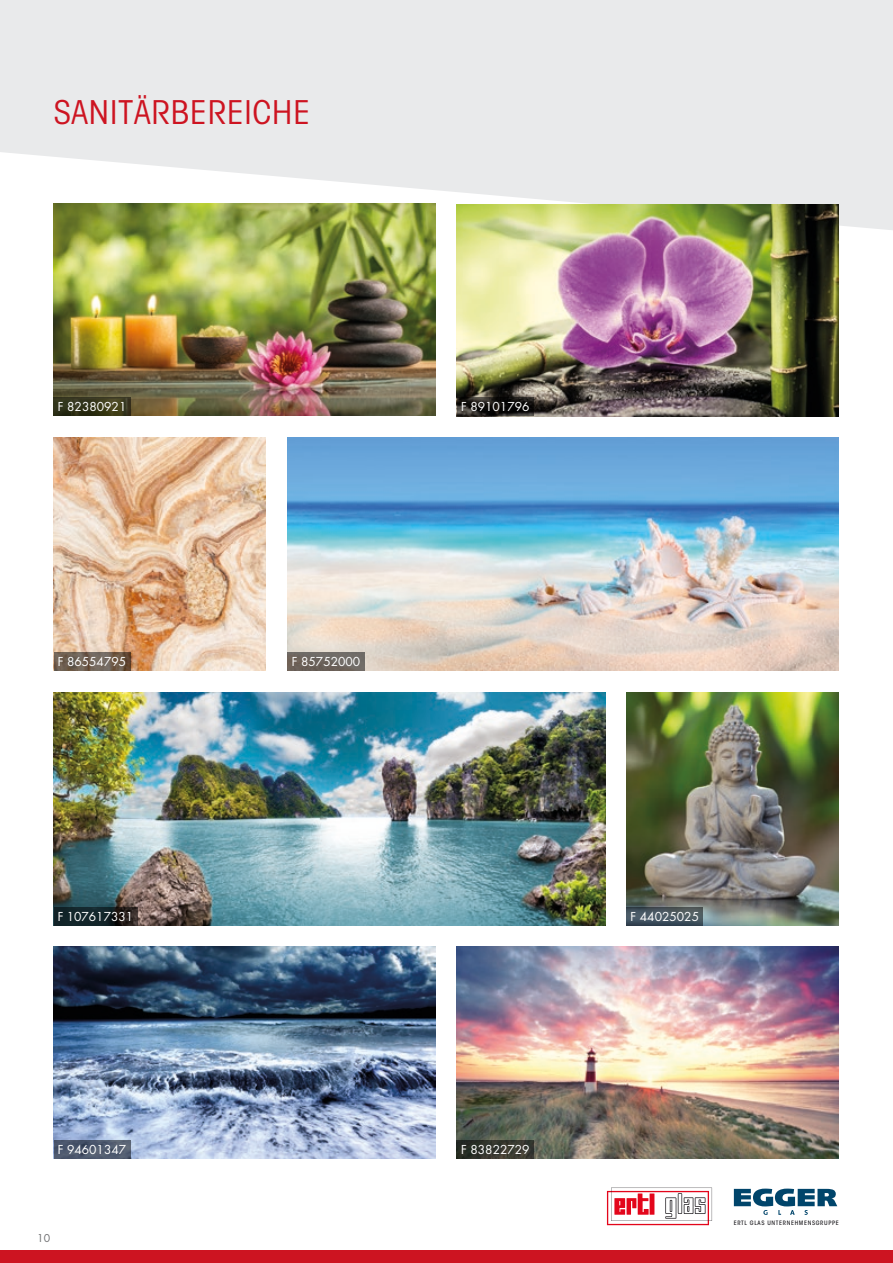
<style>
.page{position:relative;width:893px;height:1263px;background:#fff}
.page>*{position:absolute;margin:0;border:0;box-sizing:border-box;transform-origin:0 0}
.t1{font:condensed 33px "Avant Garde";letter-spacing:.03em;color:#cd1421}
.t2{font:12px "Futura CE";color:#fff}
.t3{font:10.5px "Futura CE";color:#707173}
.t4{font:500 condensed 6px "ITC Avant Garde Std";letter-spacing:.105em;color:#1a181c}
</style>
<div class="page">
<svg style="left:0;top:0;width:893px;height:310px;background:#ebeced"></svg>
<div style="left:0;top:1250px;width:893px;height:13px;background:#cd1421"></div>
<img style="left:54px;top:204px;width:381px;height:212px">
<img style="left:54px;top:946px;width:381px;height:212px">
<img style="left:457px;top:946px;width:382px;height:212px">
<img style="left:457px;top:204px;width:382px;height:212px">
<img style="left:287px;top:438px;width:552px;height:233px">
<img style="left:54px;top:692px;width:551px;height:234px">
<img style="left:54px;top:438px;width:212px;height:233px">
<img style="left:626px;top:692px;width:213px;height:234px">
<svg style="left:54px;top:397px;width:77px;height:18px"></svg>
<svg style="left:54px;top:1140px;width:76px;height:18px"></svg>
<svg style="left:54px;top:653px;width:76px;height:18px"></svg>
<svg style="left:54px;top:908px;width:83px;height:18px"></svg>
<svg style="left:457px;top:397px;width:77px;height:18px"></svg>
<svg style="left:457px;top:1140px;width:77px;height:18px"></svg>
<div style="left:287px;top:653px;width:78px;height:18px;background:#6e655e"></div>
<svg style="left:626px;top:908px;width:77px;height:18px"></svg>
<svg style="left:607px;top:1188px;width:105px;height:37px"></svg>
<svg style="left:734px;top:1188px;width:103px;height:27px"></svg>
<h1 class="t1" style="left:54px;top:91px;width:257px">SANITÄRBEREICHE</h1>
<p class="t2" style="left:58px;top:399px;width:70px">F 82380921</p>
<p class="t2" style="left:58px;top:654px;width:70px">F 86554795</p>
<p class="t2" style="left:58px;top:909px;width:77px">F 107617331</p>
<p class="t2" style="left:58px;top:1142px;width:70px">F 94601347</p>
<p class="t3" style="left:37px;top:1232px;width:14px">10</p>
<p class="t2" style="left:292px;top:654px;width:70px">F 85752000</p>
<p class="t2" style="left:461px;top:399px;width:70px">F 89101796</p>
<p class="t2" style="left:461px;top:1142px;width:70px">F 83822729</p>
<p class="t2" style="left:631px;top:909px;width:70px">F 44025025</p>
<p class="t4" style="left:734px;top:1219px;width:107px">ERTL GLAS UNTERNEHMENSGRUPPE</p>
</div>
